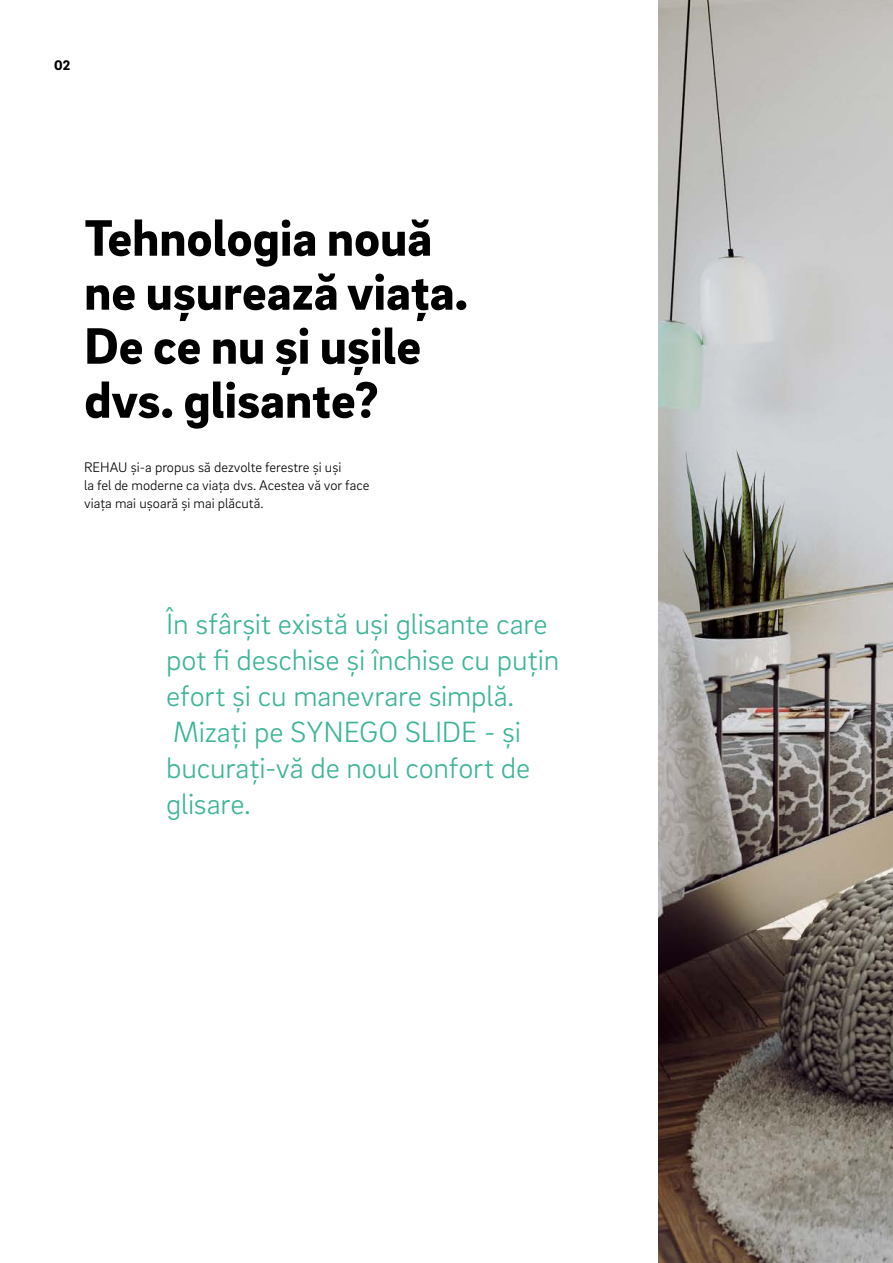
<style>
.page{position:relative;width:893px;height:1263px;background:#fff}
.page>*{position:absolute;margin:0;border:0;box-sizing:border-box;transform-origin:0 0}
._01__Headline_-_35pt{font:900 52.5px/54px "Brix Sans";color:#000}
._11__Highlighter_-_2{font:300 30px/36px "Brix Sans";letter-spacing:-.005em;color:#3cb497}
._16__Body_text_-_9_5{font:300 14.25px/18px "Brix Sans";color:#000}
.MP__Page_numbers_-_9{font:900 14.25px "Brix Sans";color:#000}
</style>
<div class="page">
<img style="left:659px;top:0;width:234px;height:1263px">
<p class="MP__Page_numbers_-_9" style="left:54px;top:56px;width:18px">02</p>
<p class="_01__Headline_-_35pt" style="left:84px;top:208px;width:385px">Tehnologia nouă ne ușurează viața.<br>De ce nu și ușile dvs. glisante?</p>
<p class="_16__Body_text_-_9_5" style="left:84px;top:457px;width:287px">REHAU și-a propus să dezvolte ferestre și uși<br>la fel de moderne ca viața dvs. Acestea vă vor face viața mai ușoară și mai plăcută.</p>
<p class="_11__Highlighter_-_2" style="left:166px;top:604px;width:395px">În sfârșit există uși glisante care pot fi deschise și închise cu puțin efort și cu manevrare simplă.<br>Mizați pe SYNEGO SLIDE - și bucurați-vă de noul confort de glisare.</p>
</div>
